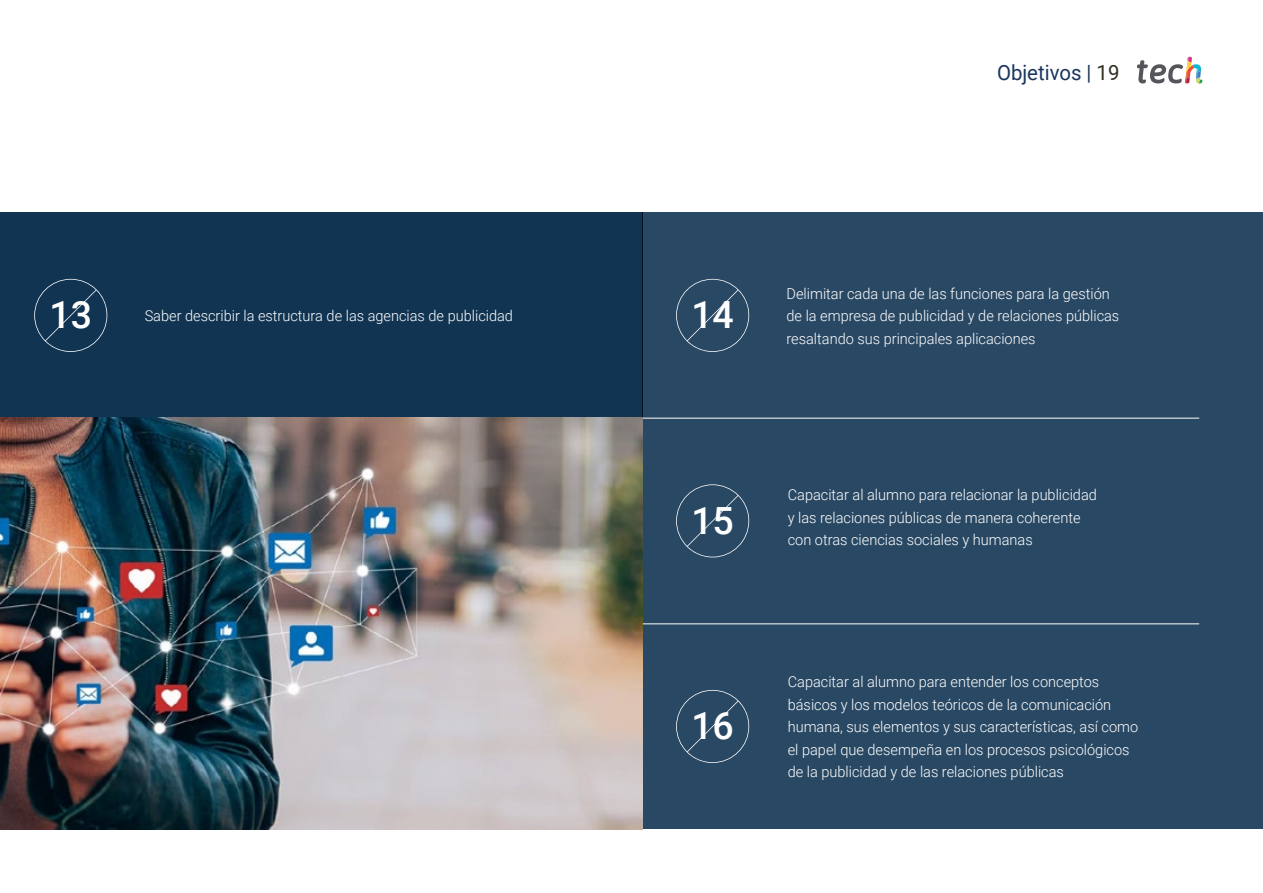
<style>
.page{position:relative;width:1263px;height:893px;background:#fff}
.page>*{position:absolute;margin:0;border:0;box-sizing:border-box;transform-origin:0 0}
.t1{font:500 37.5px "Roboto";color:#fff}
.t2{font:21px "Roboto";color:#1a355c}
.t3{font:300 15px/22.5px "Roboto";color:#fff}
.s1{color:#312e20}
</style>
<div class="page">
<div style="left:0;top:213px;width:642px;height:616px;background:#113452"></div>
<div style="left:642px;top:213px;width:621px;height:616px;background:#294863"></div>
<hr style="left:0;top:418px;width:1199px;height:1px;background:#fff">
<hr style="left:0;top:624px;width:1199px;height:1px;background:#fff">
<svg style="left:34px;top:279px;width:73px;height:73px"></svg>
<svg style="left:676px;top:484px;width:73px;height:73px"></svg>
<svg style="left:676px;top:279px;width:73px;height:73px"></svg>
<svg style="left:676px;top:690px;width:73px;height:73px"></svg>
<img style="left:0;top:418px;width:642px;height:411px">
<svg style="left:1137px;top:57px;width:65px;height:27px"></svg>
<h1 class="t1" style="left:49px;top:288px;width:44px">13</h1>
<p class="t3" style="left:145px;top:304px;width:370px">Saber describir la estructura de las agencias de publicidad</p>
<h2 class="t2" style="left:997px;top:57px;width:124px">Objetivos | <span class="s1">19</span></h2>
<h1 class="t1" style="left:691px;top:288px;width:44px">14</h1>
<p class="t3" style="left:786px;top:281px;width:334px">Delimitar cada una de las funciones para la gestión de la empresa de publicidad y de relaciones públicas resaltando sus principales aplicaciones</p>
<h1 class="t1" style="left:691px;top:494px;width:44px">15</h1>
<h1 class="t1" style="left:691px;top:699px;width:44px">16</h1>
<p class="t3" style="left:788px;top:483px;width:311px">Capacitar al alumno para relacionar la publicidad y las relaciones públicas de manera coherente con otras ciencias sociales y humanas</p>
<p class="t3" style="left:788px;top:670px;width:352px">Capacitar al alumno para entender los conceptos básicos y los modelos teóricos de la comunicación humana, sus elementos y sus características, así como el papel que desempeña en los procesos psicológicos de la publicidad y de las relaciones públicas</p>
</div>
